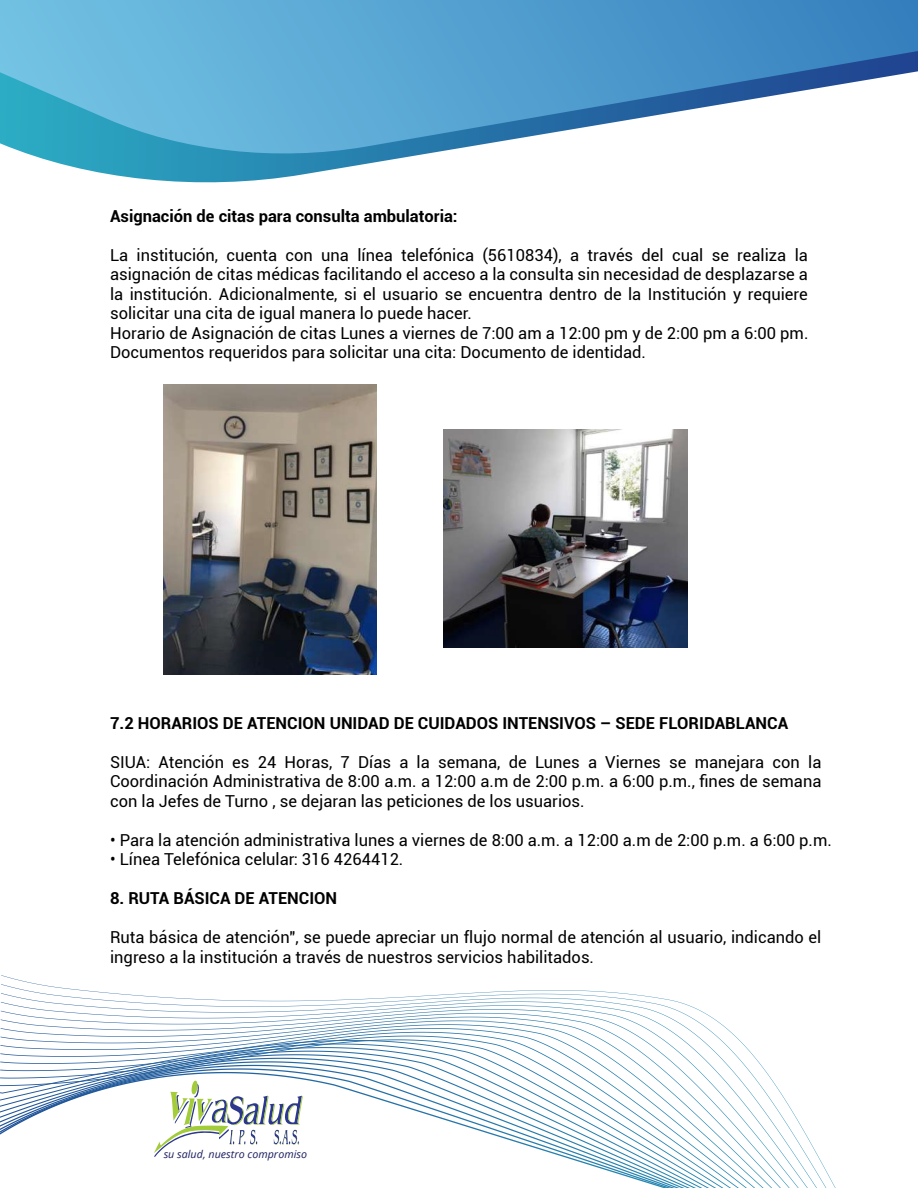
<style>
.page{position:relative;width:918px;height:1188px;background:#fff}
.page>*{position:absolute;margin:0;border:0;box-sizing:border-box;transform-origin:0 0}
.t1{font:16.5px/19.5px "Roboto";color:#000}
.t2{font:700 16.5px "Roboto";color:#000}
.t3{font:italic 10.65px "Noto Sans";color:#262965}
</style>
<div class="page">
<img style="left:164px;top:384px;width:212px;height:290px">
<img style="left:444px;top:429px;width:244px;height:218px">
<svg style="left:54px;top:162px;width:323px;height:21px"></svg>
<svg style="left:0;top:0;width:918px;height:162px"></svg>
<svg style="left:1px;top:975px;width:835px;height:213px"></svg>
<svg style="left:0;top:1002px;width:519px;height:155px"></svg>
<p class="t2" style="left:110px;top:204px;width:349px">Asignación de citas para consulta ambulatoria:</p>
<p class="t1" style="left:110px;top:244px;width:700px">La institución, cuenta con una línea telefónica (5610834), a través del cual se realiza la asignación de citas médicas facilitando el acceso a la consulta sin necesidad de desplazarse a la institución. Adicionalmente, si el usuario se encuentra dentro de la Institución y requiere solicitar una cita de igual manera lo puede hacer.<br>Horario de Asignación de citas Lunes a viernes de 7:00 am a 12:00 pm y de 2:00 pm a 6:00 pm.<br>Documentos requeridos para solicitar una cita: Documento de identidad.</p>
<p class="t2" style="left:110px;top:711px;width:680px">7.2 HORARIOS DE ATENCION UNIDAD DE CUIDADOS INTENSIVOS – SEDE FLORIDABLANCA</p>
<p class="t1" style="left:110px;top:752px;width:713px;text-align:justify">SIUA: Atención es 24 Horas, 7 Días a la semana, de Lunes a Viernes se manejara con la Coordinación Administrativa de 8:00 a.m. a 12:00 a.m de 2:00 p.m. a 6:00 p.m., fines de semana con la Jefes de Turno , se dejaran las peticiones de los usuarios.</p>
<p class="t1" style="left:110px;top:830px;width:723px">• Para la atención administrativa lunes a viernes de 8:00 a.m. a 12:00 a.m de 2:00 p.m. a 6:00 p.m.</p>
<p class="t1" style="left:110px;top:849px;width:295px">• Línea Telefónica celular: 316 4264412.</p>
<p class="t2" style="left:110px;top:887px;width:229px">8. RUTA BÁSICA DE ATENCION</p>
<p class="t1" style="left:110px;top:927px;width:713px">Ruta básica de atención", se puede apreciar un flujo normal de atención al usuario, indicando el ingreso a la institución a través de nuestros servicios habilitados.</p>
<p class="t3" style="left:164px;top:1146px;width:145px">su salud, nuestro compromiso</p>
</div>
